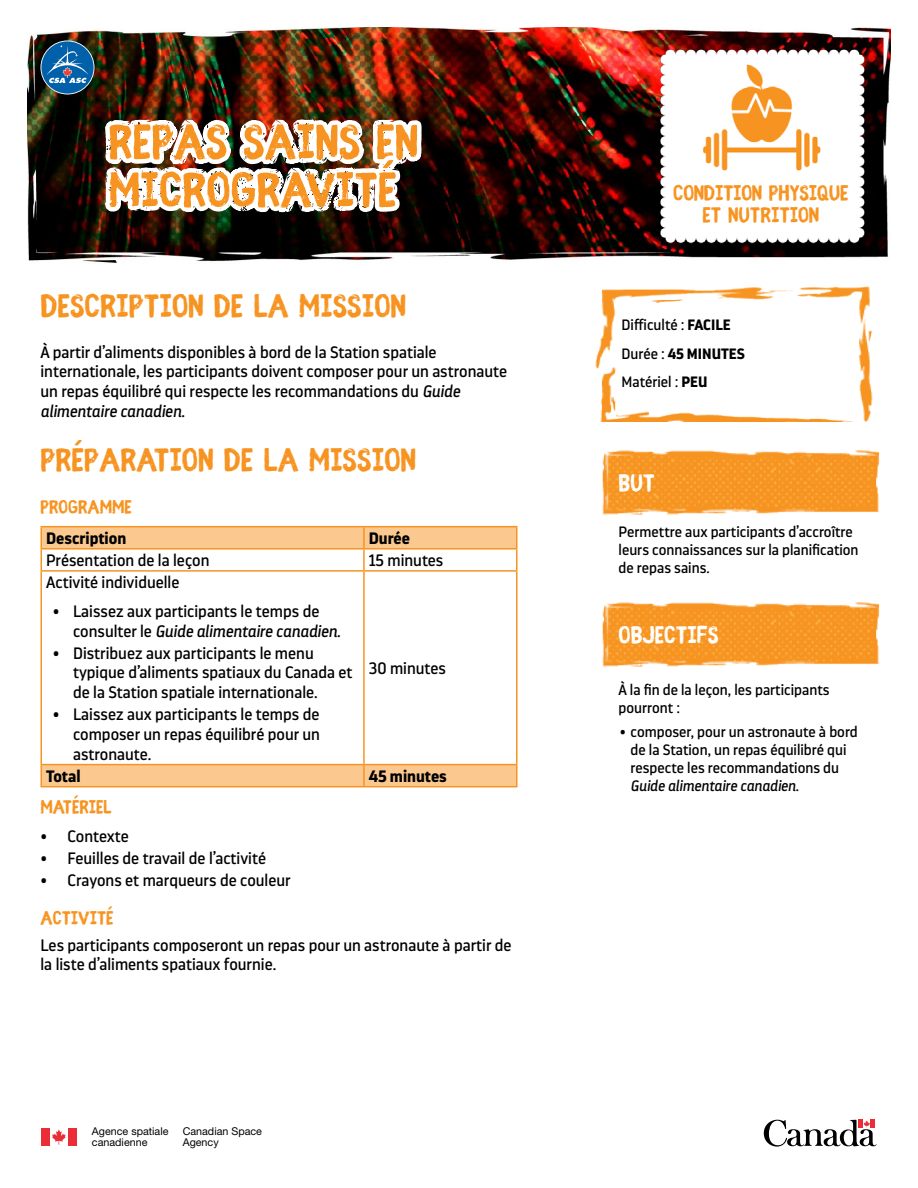
<style>
.page{position:relative;width:918px;height:1188px;background:#fff}
.page>*{position:absolute;margin:0;border:0;box-sizing:border-box;transform-origin:0 0}
.t1{font:700 54px/48px "Fibre Vintage Full";color:#f79421}
.t2{font:700 36px "Fibre Vintage Full";color:#f79421}
.t3{font:700 27px "Fibre Vintage Full";color:#fff}
.t4{font:700 24px/22.5px "Fibre Vintage Full";letter-spacing:-.01em;color:#f79421;text-align:center}
.t5{font:700 21px "Fibre Vintage Full";color:#f79421}
.t6{font:16.5px/19.8px "Darwin Pro";color:#000}
.t7{font:700 16.5px "Darwin Pro";color:#000}
.t8{font:15px/18px "Darwin Pro";color:#000}
.t9{font:10.8px/10.8px "Helvetica Neue LT Std";color:#000}
.s1{font-style:italic}
.s2{font-weight:700}
</style>
<div class="page">
<img style="left:27px;top:27px;width:864px;height:234px">
<img style="left:645px;top:29px;width:234px;height:232px">
<img style="left:602px;top:450px;width:278px;height:65px">
<img style="left:602px;top:602px;width:278px;height:65px">
<img style="left:595px;top:286px;width:278px;height:136px">
<svg style="left:42px;top:527px;width:474px;height:259px"></svg>
<hr style="left:40px;top:765px;width:2px;height:21px;background:#f79421">
<hr style="left:40px;top:786px;width:324px;height:1px;background:#f79421">
<hr style="left:40px;top:526px;width:324px;height:1px;background:#f79421">
<hr style="left:40px;top:527px;width:2px;height:21px;background:#f79421">
<hr style="left:364px;top:526px;width:154px;height:1px;background:#f79421">
<hr style="left:363px;top:527px;width:2px;height:21px;background:#f79421">
<hr style="left:516px;top:527px;width:2px;height:21px;background:#f79421">
<hr style="left:40px;top:548px;width:324px;height:2px;background:#f79421">
<hr style="left:364px;top:548px;width:154px;height:2px;background:#f79421">
<hr style="left:40px;top:550px;width:2px;height:20px;background:#f79421">
<hr style="left:40px;top:570px;width:324px;height:2px;background:#f79421">
<hr style="left:40px;top:572px;width:2px;height:192px;background:#f79421">
<hr style="left:40px;top:764px;width:324px;height:1px;background:#f79421">
<hr style="left:363px;top:550px;width:2px;height:20px;background:#f79421">
<hr style="left:516px;top:550px;width:2px;height:20px;background:#f79421">
<hr style="left:364px;top:570px;width:154px;height:2px;background:#f79421">
<hr style="left:363px;top:572px;width:2px;height:192px;background:#f79421">
<hr style="left:516px;top:572px;width:2px;height:192px;background:#f79421">
<hr style="left:364px;top:764px;width:154px;height:1px;background:#f79421">
<hr style="left:363px;top:765px;width:2px;height:21px;background:#f79421">
<hr style="left:516px;top:765px;width:2px;height:21px;background:#f79421">
<hr style="left:364px;top:786px;width:154px;height:1px;background:#f79421">
<img style="left:41px;top:27px;width:389px;height:236px">
<svg style="left:764px;top:1120px;width:112px;height:27px"></svg>
<div style="left:41px;top:1128px;width:9px;height:18px;background:#eb2d37"></div>
<svg style="left:52px;top:1129px;width:14px;height:16px"></svg>
<div style="left:68px;top:1128px;width:9px;height:18px;background:#eb2d37"></div>
<h1 class="t1" style="left:108px;top:118px;width:311px">REPAS SAINS EN<br>MICROGRAVITÉ</h1>
<h2 class="t2" style="left:40px;top:285px;width:367px">DESCRIPTION DE LA MISSION</h2>
<p class="t6" style="left:40px;top:342px;width:468px">À partir d’aliments disponibles à bord de la Station spatiale internationale, les participants doivent composer pour un astronaute un repas équilibré qui respecte les recommandations du <span class="s1">Guide alimentaire canadien</span>.</p>
<h2 class="t2" style="left:40px;top:440px;width:377px">PRÉPARATION DE LA MISSION</h2>
<p class="t5" style="left:40px;top:495px;width:93px">PROGRAMME</p>
<p class="t7" style="left:46px;top:527px;width:82px">Description</p>
<p class="t7" style="left:369px;top:527px;width:43px">Durée</p>
<p class="t6" style="left:46px;top:550px;width:165px">Présentation de la leçon</p>
<p class="t6" style="left:369px;top:550px;width:76px">15 minutes</p>
<p class="t6" style="left:46px;top:572px;width:135px">Activité individuelle</p>
<p class="t6" style="left:73px;top:601px;width:269px;text-indent:-20px">• Laissez aux participants le temps de consulter le <span class="s1">Guide alimentaire canadien</span>.</p>
<p class="t6" style="left:73px;top:643px;width:281px;text-indent:-20px">• Distribuez aux participants le menu typique d’aliments spatiaux du Canada et de la Station spatiale internationale.</p>
<p class="t6" style="left:73px;top:704px;width:248px;text-align:justify;text-indent:-20px">• Laissez aux participants le temps de composer un repas équilibré pour un astronaute.</p>
<p class="t6" style="left:369px;top:658px;width:79px">30 minutes</p>
<p class="t7" style="left:46px;top:764px;width:36px">Total</p>
<p class="t7" style="left:369px;top:764px;width:80px">45 minutes</p>
<p class="t5" style="left:40px;top:795px;width:73px">MATÉRIEL</p>
<p class="t6" style="left:40px;top:826px;width:90px">• Contexte</p>
<p class="t6" style="left:40px;top:848px;width:227px">• Feuilles de travail de l’activité</p>
<p class="t6" style="left:40px;top:870px;width:252px">• Crayons et marqueurs de couleur</p>
<p class="t5" style="left:40px;top:906px;width:74px">ACTIVITÉ</p>
<p class="t6" style="left:40px;top:935px;width:472px">Les participants composeront un repas pour un astronaute à partir de la liste d’aliments spatiaux fournie.</p>
<p class="t9" style="left:92px;top:1126px;width:78px">Agence spatiale canadienne</p>
<p class="t9" style="left:183px;top:1126px;width:81px">Canadian Space<br>Agency</p>
<h3 class="t4" style="left:673px;top:182px;width:177px">CONDITION PHYSIQUE<br>ET NUTRITION</h3>
<p class="t8" style="left:622px;top:311px;width:125px;line-height:28.5px">Difficulté : <span class="s2">FACILE<br></span>Durée : <span class="s2">45 MINUTES<br></span>Matériel : <span class="s2">PEU</span></p>
<h3 class="t3" style="left:619px;top:467px;width:38px">BUT</h3>
<p class="t8" style="left:619px;top:522px;width:242px">Permettre aux participants d’accroître leurs connaissances sur la planification de repas sains.</p>
<h3 class="t3" style="left:619px;top:619px;width:102px">OBJECTIFS</h3>
<p class="t8" style="left:619px;top:680px;width:213px">À la fin de la leçon, les participants pourront :</p>
<p class="t8" style="left:631px;top:723px;width:229px;text-indent:-11px">• composer, pour un astronaute à bord de la Station, un repas équilibré qui respecte les recommandations du <span class="s1">Guide alimentaire canadien</span>.</p>
</div>
